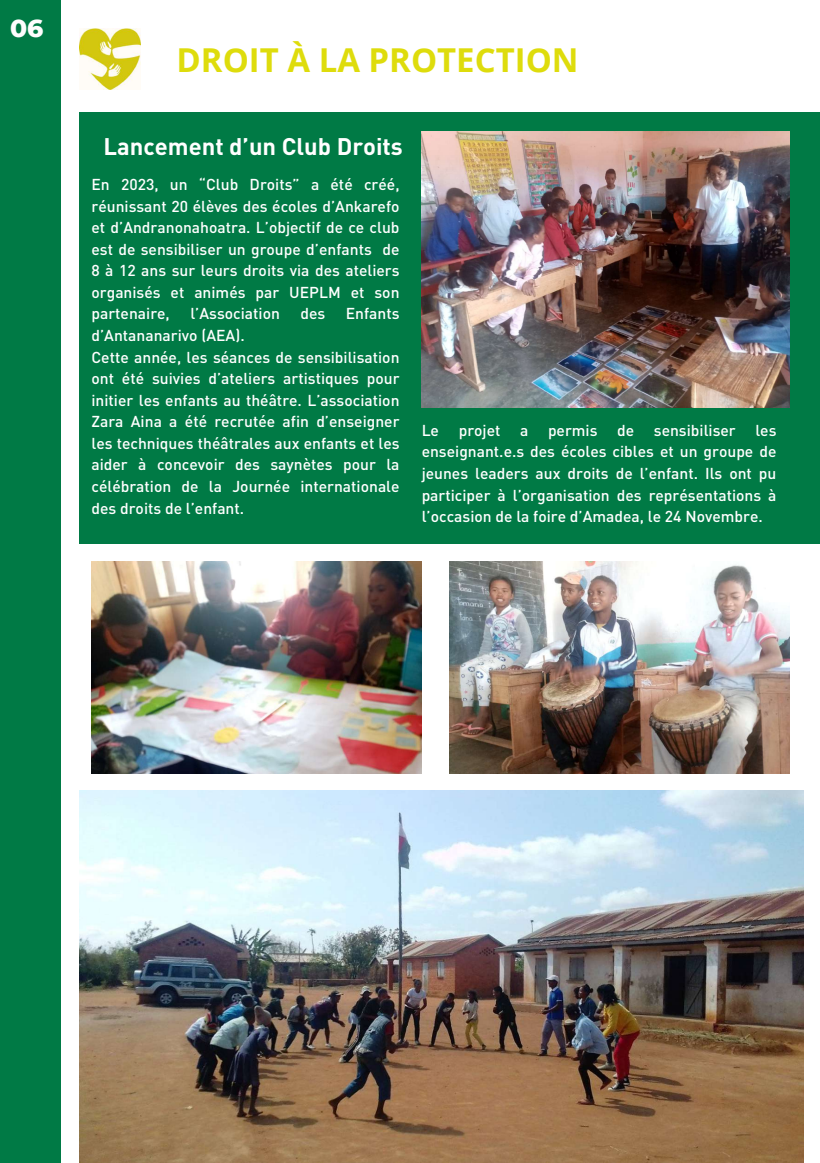
<style>
.page{position:relative;width:820px;height:1163px;background:#fff}
.page>*{position:absolute;margin:0;border:0;box-sizing:border-box;transform-origin:0 0}
.t1{font:700 32.94px "Open Sans";color:#dedc0c}
.t2{font:800 25px "Montserrat";color:#fdfdfd}
.t3{font:700 23.75px "DIN Pro";color:#fff}
.t4{font:500 15.62px/21.6px "DIN Pro";color:#fff;text-align:justify}
</style>
<div class="page">
<div style="left:79px;top:112px;width:740px;height:431px;background:#007a45"></div>
<div style="left:0;top:0;width:61px;height:1162px;background:#007a45"></div>
<img style="left:79px;top:28px;width:62px;height:62px">
<img style="left:421px;top:132px;width:368px;height:275px">
<img style="left:79px;top:790px;width:724px;height:372px">
<img style="left:449px;top:561px;width:340px;height:212px">
<img style="left:91px;top:561px;width:330px;height:212px">
<h2 class="t2" style="left:10px;top:13px;width:35px">06</h2>
<h1 class="t1" style="left:176px;top:36px;width:403px">DROIT À LA PROTECTION</h1>
<h3 class="t3" style="left:103px;top:131px;width:301px">Lancement d’un Club Droits</h3>
<p class="t4" style="left:91px;top:173px;width:309px">En 2023, un “Club Droits” a été créé, réunissant 20 élèves des écoles d’Ankarefo et d’Andranonahoatra. L’objectif de ce club est de sensibiliser un groupe d’enfants de 8 à 12 ans sur leurs droits via des ateliers organisés et animés par UEPLM et son partenaire,</p>
<p class="t4" style="left:190px;top:302px;width:91px">l’Association</p>
<p class="t4" style="left:300px;top:302px;width:26px">des</p>
<p class="t4" style="left:346px;top:302px;width:55px">Enfants</p>
<p class="t4" style="left:91px;top:324px;width:309px;text-align:left">d’Antananarivo (AEA).<br>Cette année, les séances de sensibilisation ont été suivies d’ateliers artistiques pour initier les enfants au théâtre. L’association Zara Aina a été recrutée afin d’enseigner les techniques théâtrales aux enfants et les aider à concevoir des saynètes pour la célébration de la Journée internationale des droits de l’enfant.</p>
<p class="t4" style="left:421px;top:419px;width:19px">Le</p>
<p class="t4" style="left:458px;top:419px;width:43px">projet</p>
<p class="t4" style="left:520px;top:419px;width:10px">a</p>
<p class="t4" style="left:548px;top:419px;width:51px">permis</p>
<p class="t4" style="left:617px;top:419px;width:19px">de</p>
<p class="t4" style="left:653px;top:419px;width:83px">sensibiliser</p>
<p class="t4" style="left:421px;top:419px;width:356px;text-indent:333px">les enseignant.e.s des écoles cibles et un groupe de jeunes leaders aux droits de l’enfant. Ils ont pu participer à l’organisation des représentations à l’occasion de la foire d’Amadea, le 24 Novembre.</p>
</div>
